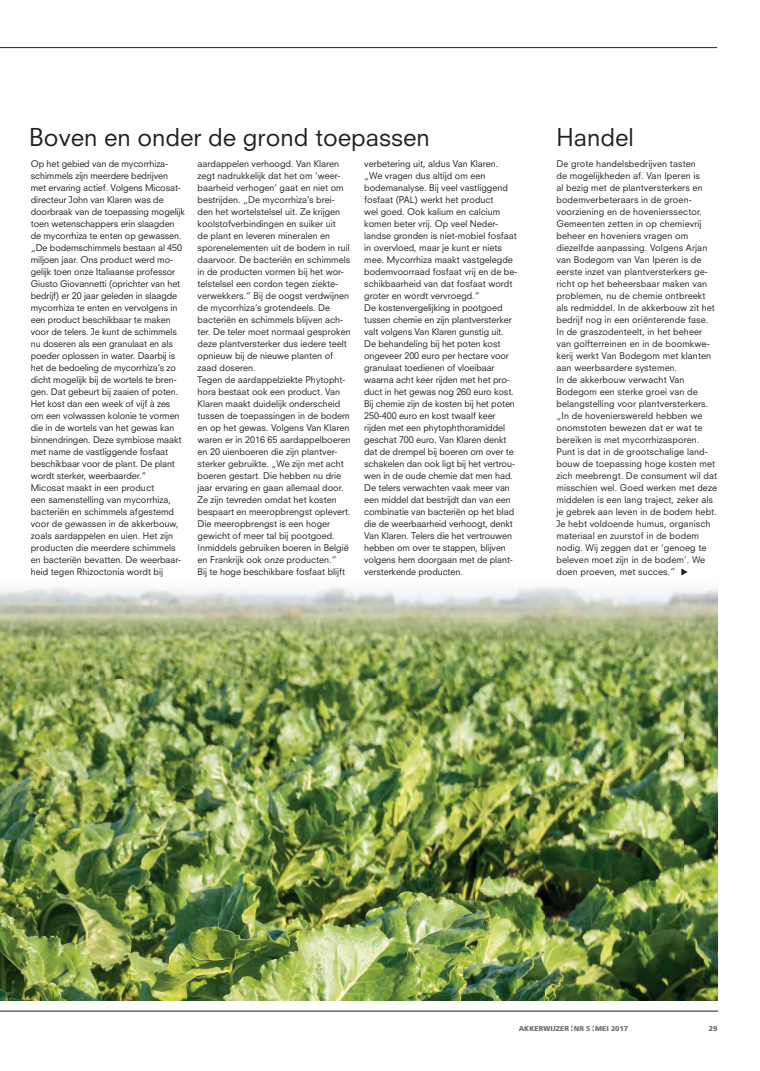
<style>
.page{position:relative;width:760px;height:1071px;background:#fff}
.page>*{position:absolute;margin:0;border:0;box-sizing:border-box;transform-origin:0 0}
.t1{font:24px "Neuzeit SLT Std";color:#231f20}
.t2{font:9px/12px "Neuzeit SLT Std";color:#231f20}
.t3{font:900 7px "Frutiger LT Std";color:#6c6d70}
.t4{font:900 7px "Frutiger LT Std";color:#636366}
</style>
<div class="page">
<hr style="left:0;top:1011px;width:717px;height:1px;background:#231f20">
<img style="left:0;top:586px;width:717px;height:414px">
<hr style="left:0;top:47px;width:717px;height:1px;background:#231f20">
<h1 class="t1" style="left:29px;top:122px;width:402px">Boven en onder de grond toepassen</h1>
<p class="t2" style="left:31px;top:157px;width:155px">Op het gebied van de mycorrhiza&shy;schimmels zijn meerdere bedrijven met ervaring actief. Volgens Micosat&shy;directeur John van Klaren was de doorbraak van de toepassing mogelijk toen wetenschappers erin slaagden de mycorrhiza te enten op gewassen. „De bodemschimmels bestaan al 450 miljoen jaar. Ons product werd mo&shy;gelijk toen onze Italiaanse professor Giusto Giovannetti (oprichter van het bedrijf) er 20 jaar geleden in slaagde mycorrhiza te enten en vervolgens in een product beschikbaar te maken voor de telers. Je kunt de schimmels nu doseren als een granulaat en als poeder oplossen in water. Daarbij is het de bedoeling de mycorrhiza’s zo dicht mogelijk bij de wortels te bren&shy;gen. Dat gebeurt bij zaaien of poten.<br>Het kost dan een week of vijf à zes om een volwassen kolonie te vormen die in de wortels van het gewas kan binnendringen. Deze symbiose maakt met name de vastliggende fosfaat beschikbaar voor de plant. De plant wordt sterker, weerbaarder.”<br>Micosat maakt in een product<br>een samenstelling van mycorrhiza, bacteriën en schimmels afgestemd voor de gewassen in de akkerbouw, zoals aardappelen en uien. Het zijn producten die meerdere schimmels en bacteriën bevatten. De weerbaar&shy;heid tegen Rhizoctonia wordt bij</p>
<p class="t2" style="left:197px;top:157px;width:155px">aardappelen verhoogd. Van Klaren zegt nadrukkelijk dat het om ‘weer&shy;baarheid verhogen’ gaat en niet om bestrijden. „De mycorrhiza’s brei&shy;den het wortelstelsel uit. Ze krijgen koolstofverbindingen en suiker uit<br>de plant en leveren mineralen en sporenelementen uit de bodem in ruil daarvoor. De bacteriën en schimmels in de producten vormen bij het wor&shy;telstelsel een cordon tegen ziekte&shy;verwekkers.” Bij de oogst verdwijnen de mycorrhiza’s grotendeels. De bacteriën en schimmels blijven ach&shy;ter. De teler moet normaal gesproken deze plantversterker dus iedere teelt opnieuw bij de nieuwe planten of zaad doseren.<br>Tegen de aardappelziekte Phytopht&shy;hora bestaat ook een product. Van Klaren maakt duidelijk onderscheid tussen de toepassingen in de bodem en op het gewas. Volgens Van Klaren waren er in 2016 65 aardappelboeren en 20 uienboeren die zijn plantver&shy;sterker gebruikte. „We zijn met acht boeren gestart. Die hebben nu drie jaar ervaring en gaan allemaal door.<br>Ze zijn tevreden omdat het kosten bespaart en meeropbrengst oplevert.<br>Die meeropbrengst is een hoger gewicht of meer tal bij pootgoed.<br>Inmiddels gebruiken boeren in België en Frankrijk ook onze producten.”<br>Bij te hoge beschikbare fosfaat blijft</p>
<p class="t2" style="left:364px;top:157px;width:155px">verbetering uit, aldus Van Klaren. „We vragen dus altijd om een bodemanalyse. Bij veel vastliggend fosfaat (PAL) werkt het product<br>wel goed. Ook kalium en calcium komen beter vrij. Op veel Neder&shy;landse gronden is niet-mobiel fosfaat in overvloed, maar je kunt er niets mee. Mycorrhiza maakt vastgelegde bodemvoorraad fosfaat vrij en de be&shy;schikbaarheid van dat fosfaat wordt groter en wordt vervroegd.”<br>De kostenvergelijking in pootgoed tussen chemie en zijn plantversterker valt volgens Van Klaren gunstig uit.<br>De behandeling bij het poten kost ongeveer 200 euro per hectare voor granulaat toedienen of vloeibaar waarna acht keer rijden met het pro&shy;duct in het gewas nog 260 euro kost.<br>Bij chemie zijn de kosten bij het poten 250-400 euro en kost twaalf keer rijden met een phytophthoramiddel geschat 700 euro. Van Klaren denkt dat de drempel bij boeren om over te schakelen dan ook ligt bij het vertrou&shy;wen in de oude chemie dat men had.<br>De telers verwachten vaak meer van een middel dat bestrijdt dan van een combinatie van bacteriën op het blad die de weerbaarheid verhoogt, denkt Van Klaren. Telers die het vertrouwen hebben om over te stappen, blijven volgens hem doorgaan met de plant&shy;versterkende producten.</p>
<h1 class="t1" style="left:556px;top:122px;width:79px">Handel</h1>
<p class="t2" style="left:556px;top:157px;width:162px">De grote handelsbedrijven tasten<br>de mogelijkheden af. Van Iperen is<br>al bezig met de plantversterkers en bodemverbeteraars in de groen&shy;voorziening en de hovenierssector.<br>Gemeenten zetten in op chemievrij beheer en hoveniers vragen om diezelfde aanpassing. Volgens Arjan van Bodegom van Van Iperen is de eerste inzet van plantversterkers ge&shy;richt op het beheersbaar maken van problemen, nu de chemie ontbreekt als redmiddel. In de akkerbouw zit het bedrijf nog in een oriënterende fase.<br>In de graszodenteelt, in het beheer van golfterreinen en in de boomkwe&shy;kerij werkt Van Bodegom met klanten aan weerbaardere systemen.<br>In de akkerbouw verwacht Van Bodegom een sterke groei van de belangstelling voor plantversterkers. „In de hovenierswereld hebben we onomstoten bewezen dat er wat te bereiken is met mycorrhizasporen.<br>Punt is dat in de grootschalige land&shy;bouw de toepassing hoge kosten met zich meebrengt. De consument wil dat misschien wel. Goed werken met deze middelen is een lang traject, zeker als je gebrek aan leven in de bodem hebt.<br>Je hebt voldoende humus, organisch materiaal en zuurstof in de bodem nodig. Wij zeggen dat er ‘genoeg te beleven moet zijn in de bodem’. We doen proeven, met succes.”</p>
<p class="t3" style="left:518px;top:1024px;width:111px">AKKERWIJZER NR 5 MEI 2017</p>
<p class="t4" style="left:708px;top:1024px;width:10px">29</p>
</div>
